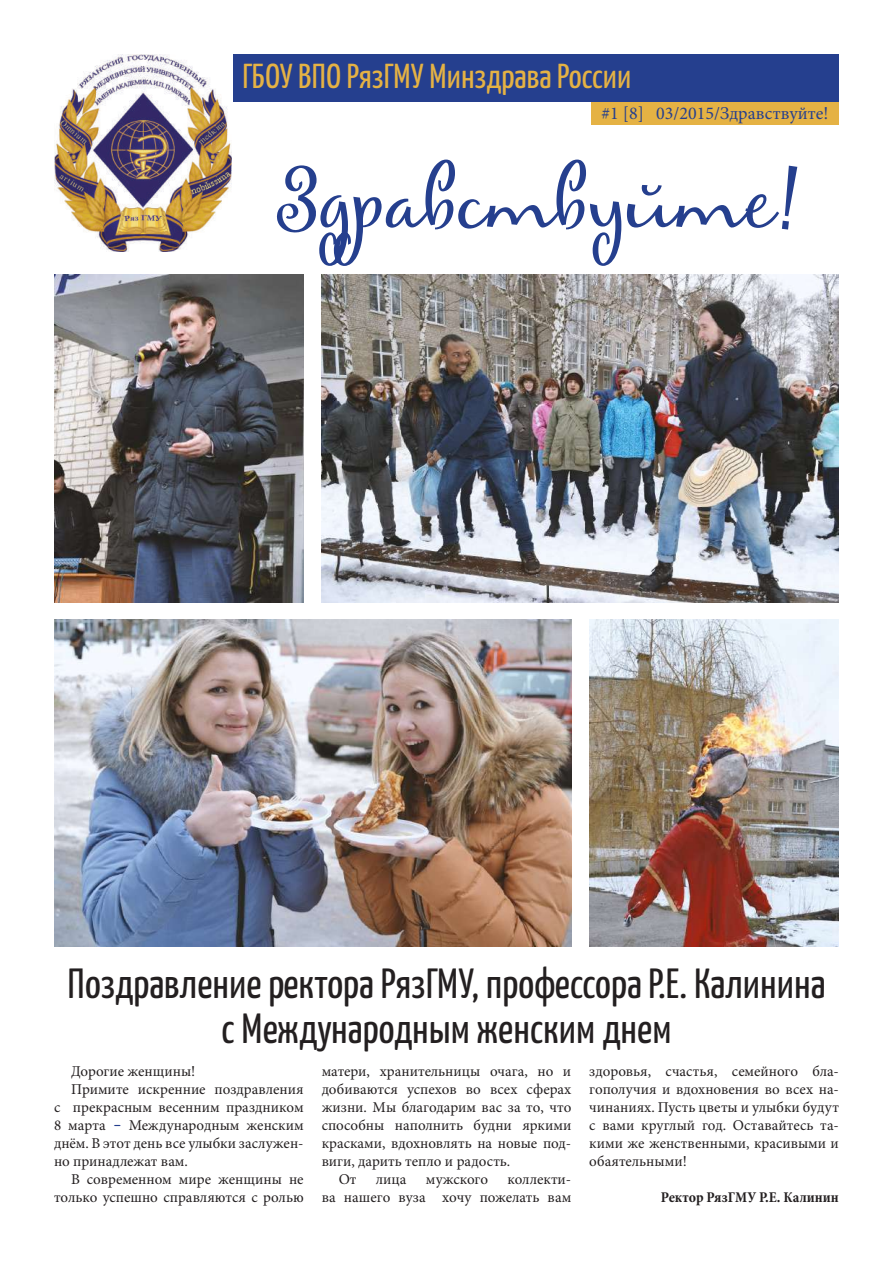
<style>
.page{position:relative;width:893px;height:1263px;background:#fff}
.page>*{position:absolute;margin:0;border:0;box-sizing:border-box;transform-origin:0 0}
.t1{font:42px/45px "Yanone Kaffeesatz";color:#231f20;text-align:center}
.t2{font:34.5px "Yanone Kaffeesatz";color:#e5b244}
.t3{font:18px "Minion Pro";color:#253f8e}
.t4{font:15px/18px "Minion Pro";color:#231f20;text-align:right}
.t5{font:700 condensed 15px "Minion Pro";color:#231f20}
.s1{font-family:"GOST Type B";font-size:18px;color:#253f8e}
</style>
<div class="page">
<div style="left:234px;top:54px;width:605px;height:48px;background:#253f8e"></div>
<div style="left:591px;top:102px;width:248px;height:22px;background:#e5b244"></div>
<img style="left:54px;top:54px;width:177px;height:198px">
<svg style="left:277px;top:160px;width:520px;height:106px"></svg>
<img style="left:54px;top:619px;width:517px;height:328px">
<img style="left:322px;top:275px;width:517px;height:328px">
<img style="left:54px;top:275px;width:250px;height:328px">
<img style="left:589px;top:619px;width:250px;height:328px">
<h2 class="t2" style="left:242px;top:55px;width:391px">ГБОУ ВПО РязГМУ Минздрава России</h2>
<p class="t3" style="left:602px;top:102px;width:228px">#1 [8] 03/2015/Здравствуйте!</p>
<h1 class="t1" style="left:67px;top:960px;width:760px">Поздравление ректора РязГМУ, профессора Р.Е. Калинина с Международным женским днем</h1>
<p class="t4" style="left:71px;top:1062px;width:126px">Дорогие женщины!</p>
<p class="t4" style="left:71px;top:1080px;width:234px">Примите искренние поздравления</p>
<p class="t4" style="left:54px;top:1098px;width:251px">с прекрасным весенним праздником</p>
<p class="t4" style="left:54px;top:1116px;width:251px">8 марта <span class="s1">-</span> Международным женским</p>
<p class="t4" style="left:54px;top:1134px;width:251px">днём. В этот день все улыбки заслужен-</p>
<p class="t4" style="left:54px;top:1152px;width:135px">но принадлежат вам.</p>
<p class="t4" style="left:71px;top:1170px;width:234px">В современном мире женщины не</p>
<p class="t4" style="left:54px;top:1188px;width:251px">только успешно справляются с ролью</p>
<p class="t4" style="left:322px;top:1062px;width:251px">матери, хранительницы очага, но и</p>
<p class="t4" style="left:322px;top:1080px;width:251px">добиваются успехов во всех сферах</p>
<p class="t4" style="left:322px;top:1098px;width:251px">жизни. Мы благодарим вас за то, что</p>
<p class="t4" style="left:322px;top:1116px;width:251px">способны наполнить будни яркими</p>
<p class="t4" style="left:322px;top:1134px;width:251px">красками, вдохновлять на новые под-</p>
<p class="t4" style="left:322px;top:1152px;width:190px">виги, дарить тепло и радость.</p>
<p class="t4" style="left:339px;top:1170px;width:19px">От</p>
<p class="t4" style="left:376px;top:1170px;width:32px">лица</p>
<p class="t4" style="left:426px;top:1170px;width:64px">мужского</p>
<p class="t4" style="left:322px;top:1170px;width:251px">коллекти-<br>ва нашего вуза хочу пожелать вам</p>
<p class="t4" style="left:589px;top:1062px;width:251px;text-align:justify">здоровья, счастья, семейного бла&shy;гополучия и вдохновения во всех на&shy;чинаниях. Пусть цветы и улыбки будут с вами круглый год. Оставайтесь та&shy;кими же женственными, красивыми и обаятельными!</p>
<p class="t5" style="left:661px;top:1187px;width:180px">Ректор РязГМУ Р.Е. Калинин</p>
</div>
